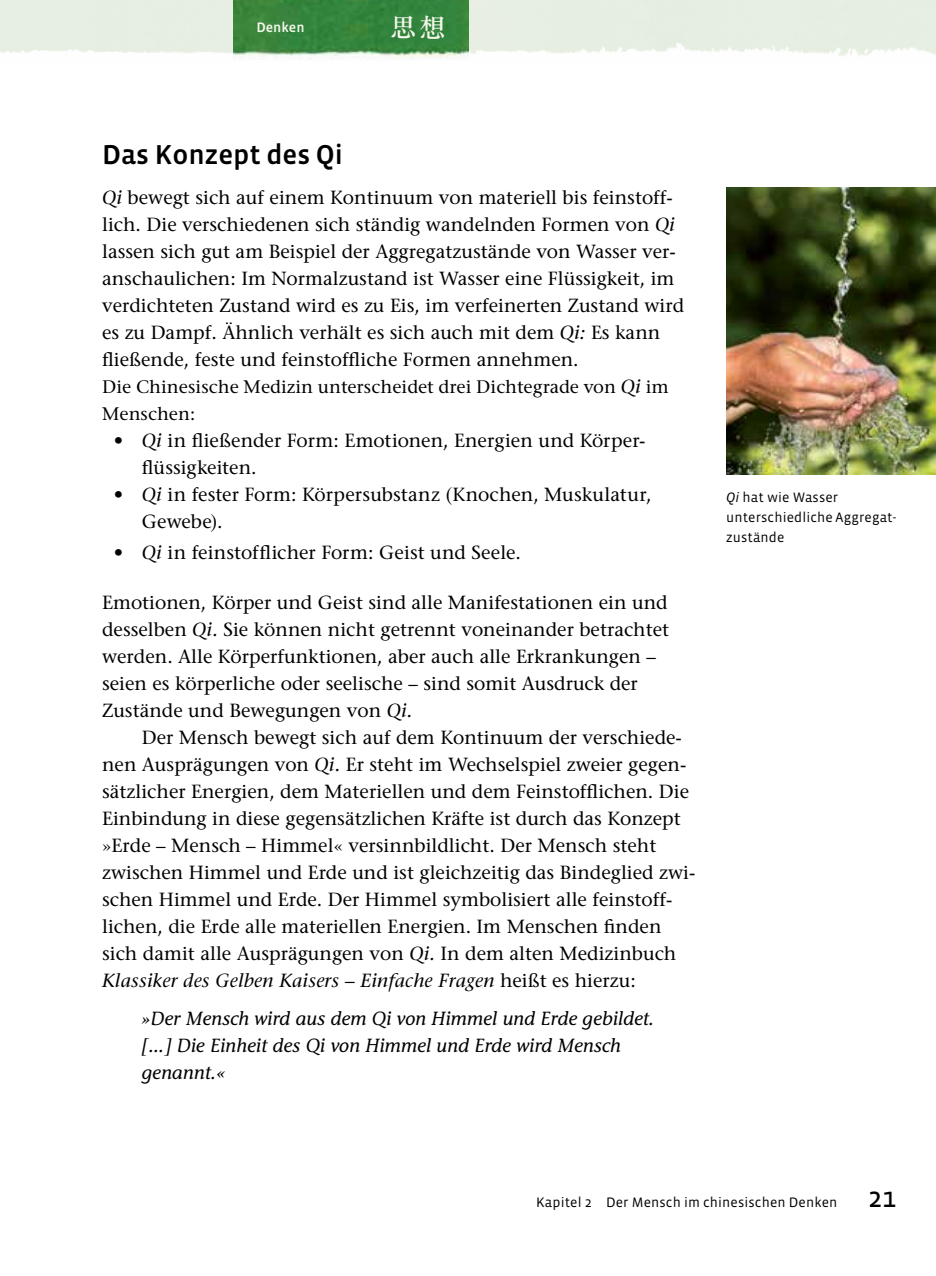
<style>
.page{position:relative;width:936px;height:1276px;background:#fff}
.page>*{position:absolute;margin:0;border:0;box-sizing:border-box;transform-origin:0 0}
.t1{font:28px "Vista Sans Med";color:#000}
.t2{font:26px "ST Songti TC Bold";color:#f5f7ec}
.t3{font:19px/27px "Stone Serif";color:#000}
.t4{font:italic 500 19px/27px "Stone Inf ITC";letter-spacing:.01em;color:#000}
.t5{font:500 19px/27px "Stone Serif Itc T";color:#000}
.t6{font:14px/20px "Vista Sans";letter-spacing:.01em;color:#000}
.t7{font:14px "Vista Sans Med";color:#f5f7ec}
.s1{font-style:italic}
.s2{font-family:"Stone Serif";font-weight:400;font-style:italic}
.s3{font-family:"Vista Sans Reg";font-size:28px}
</style>
<div class="page">
<img style="left:0;top:0;width:935px;height:57px">
<img style="left:234px;top:0;width:234px;height:60px">
<img style="left:726px;top:187px;width:209px;height:287px">
<p class="t7" style="left:256px;top:21px;width:50px">Denken</p>
<h2 class="t2" style="left:390px;top:11px;width:57px">思 想</h2>
<h1 class="t1" style="left:102px;top:140px;width:242px">Das Konzept des Qi</h1>
<p class="t3" style="left:102px;top:184px;width:583px"><span class="s1">Qi</span> bewegt sich auf einem Kontinuum von materiell bis feinstoff&shy;lich. Die verschiedenen sich ständig wandelnden Formen von <span class="s1">Qi </span>lassen sich gut am Beispiel der Aggregatzustände von Wasser ver&shy;anschaulichen: Im Normalzustand ist Wasser eine Flüssigkeit, im verdichteten Zustand wird es zu Eis, im verfeinerten Zustand wird es zu Dampf. Ähnlich verhält es sich auch mit dem <span class="s1">Qi:</span> Es kann fließende, feste und feinstoffliche Formen annehmen.</p>
<p class="t5" style="left:102px;top:373px;width:568px">Die Chinesische Medizin unterscheidet drei Dichtegrade von <span class="s2">Qi</span> im<br>Menschen:</p>
<p class="t3" style="left:142px;top:427px;width:505px;text-indent:-28px"><span class="s1">• Qi</span> in fließender Form: Emotionen, Energien und Körper&shy;flüssigkeiten.</p>
<p class="t3" style="left:142px;top:481px;width:511px;text-indent:-28px"><span class="s1">• Qi</span> in fester Form: Körpersubstanz (Knochen, Muskulatur,<br>Gewebe).</p>
<p class="t3" style="left:113px;top:539px;width:409px"><span class="s1">• Qi</span> in feinstofflicher Form: Geist und Seele.</p>
<p class="t3" style="left:102px;top:589px;width:568px">Emotionen, Körper und Geist sind alle Manifestationen ein und desselben <span class="s1">Qi.</span> Sie können nicht getrennt voneinander betrachtet werden. Alle Körperfunktionen, aber auch alle Erkrankungen – seien es körperliche oder seelische – sind somit Ausdruck der Zustände und Bewegungen von <span class="s1">Qi.</span></p>
<p class="t3" style="left:102px;top:724px;width:595px;text-indent:40px">Der Mensch bewegt sich auf dem Kontinuum der verschiede&shy;nen Ausprägungen von <span class="s1">Qi.</span> Er steht im Wechselspiel zweier gegen&shy;sätzlicher Energien, dem Materiellen und dem Feinstofflichen. Die Einbindung in diese gegensätzlichen Kräfte ist durch das Konzept »Erde – Mensch – Himmel« versinnbildlicht. Der Mensch steht zwischen Himmel und Erde und ist gleichzeitig das Bindeglied zwi&shy;schen Himmel und Erde. Der Himmel symbolisiert alle feinstoff&shy;lichen, die Erde alle materiellen Energien. Im Menschen finden sich damit alle Ausprägungen von <span class="s1">Qi.</span> In dem alten Medizinbuch <span class="s1">Klassiker des Gelben Kaisers – Einfache Fragen</span> heißt es hierzu:</p>
<p class="t4" style="left:142px;top:1005px;width:514px">»Der Mensch wird aus dem Qi von Himmel und Erde gebildet. […] Die Einheit des Qi von Himmel und Erde wird Mensch genannt.«</p>
<p class="t6" style="left:726px;top:487px;width:172px"><span class="s1">Qi</span> hat wie Wasser unterschiedliche Aggregat&shy;zustände</p>
<p class="t6" style="left:536px;top:1192px;width:361px">Kapitel 2 Der Mensch im chinesischen Denken <span class="s3">21</span></p>
</div>
